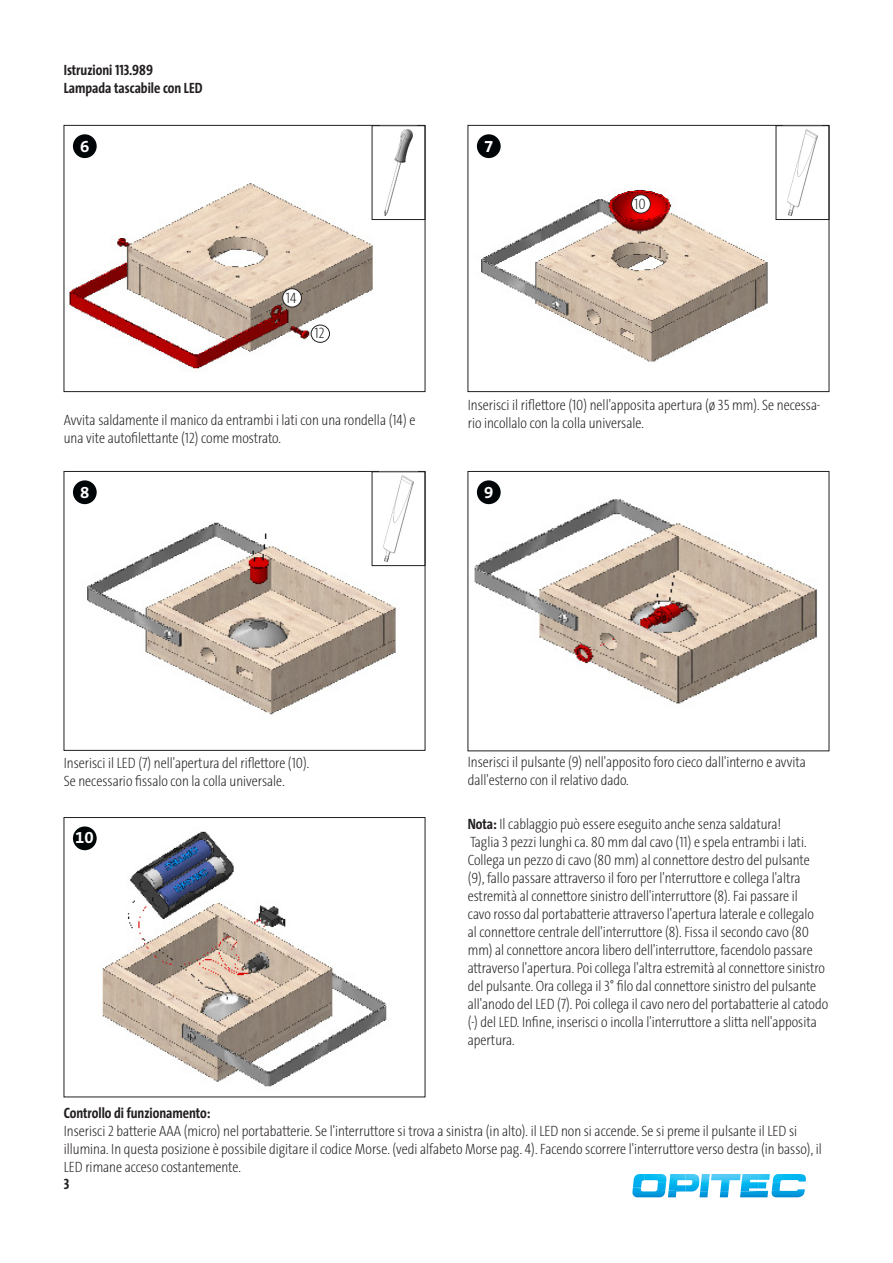
<style>
.page{position:relative;width:893px;height:1263px;background:#fff}
.page>*{position:absolute;margin:0;border:0;box-sizing:border-box;transform-origin:0 0}
.t1{font:700 16.8px "The Sans B W7";color:#fff}
.t2{font:200 15.15px "The Sans Cd LF2";color:#231f20}
.Beschreibung_linksbü{font:200 15px/18px "The Sans Cd LF2";color:#231f20}
.Beschreibung_linksbü-2{font:700 15px "The Sans Cd LF7";color:#231f20}
.s1{font-family:"The Sans Cd LF7";font-weight:700}
</style>
<div class="page">
<svg style="left:632px;top:1174px;width:174px;height:24px"></svg>
<img style="left:69px;top:127px;width:304px;height:242px">
<div style="left:64px;top:125px;width:361px;height:267px;border:1px solid #231f20"></div>
<div style="left:72px;top:133px;width:26px;height:26px;background:#000507;border-radius:50%"></div>
<div style="left:71px;top:133px;width:27px;height:27px;border:2px solid #fff;border-radius:50%"></div>
<img style="left:384px;top:129px;width:29px;height:87px">
<div style="left:372px;top:125px;width:53px;height:95px;border:1px solid #231f20"></div>
<div style="left:311px;top:325px;width:19px;height:18px;border:1px solid #231f20;border-radius:50%"></div>
<div style="left:283px;top:289px;width:18px;height:18px;background:#fff;border-radius:50%"></div>
<div style="left:282px;top:288px;width:20px;height:19px;border:1px solid #231f20;border-radius:50%"></div>
<img style="left:481px;top:127px;width:295px;height:235px">
<div style="left:468px;top:125px;width:361px;height:267px;border:1px solid #231f20"></div>
<div style="left:476px;top:133px;width:25px;height:26px;background:#000507;border-radius:50%"></div>
<div style="left:475px;top:133px;width:27px;height:27px;border:2px solid #fff;border-radius:50%"></div>
<div style="left:631px;top:195px;width:19px;height:18px;background:#fff;border-radius:50%"></div>
<div style="left:631px;top:194px;width:20px;height:19px;border:1px solid #231f20;border-radius:50%"></div>
<img style="left:787px;top:129px;width:31px;height:87px">
<div style="left:776px;top:125px;width:53px;height:95px;border:1px solid #231f20"></div>
<img style="left:87px;top:473px;width:336px;height:242px">
<div style="left:72px;top:479px;width:26px;height:26px;background:#000507;border-radius:50%"></div>
<div style="left:71px;top:479px;width:27px;height:27px;border:2px solid #fff;border-radius:50%"></div>
<img style="left:379px;top:474px;width:39px;height:90px">
<img style="left:474px;top:499px;width:343px;height:205px">
<div style="left:476px;top:479px;width:25px;height:26px;background:#000507;border-radius:50%"></div>
<div style="left:475px;top:479px;width:27px;height:27px;border:2px solid #fff;border-radius:50%"></div>
<img style="left:102px;top:831px;width:285px;height:256px">
<div style="left:72px;top:826px;width:26px;height:25px;background:#000507;border-radius:50%"></div>
<div style="left:71px;top:825px;width:27px;height:27px;border:2px solid #fff;border-radius:50%"></div>
<p class="Beschreibung_linksbü-2" style="left:64px;top:60px;width:91px">Istruzioni 113.989</p>
<p class="Beschreibung_linksbü-2" style="left:64px;top:78px;width:140px">Lampada tascabile con LED</p>
<p class="t1" style="left:80px;top:135px;width:11px">6</p>
<p class="t2" style="left:286px;top:288px;width:12px">14</p>
<p class="t2" style="left:315px;top:323px;width:12px">12</p>
<p class="Beschreibung_linksbü" style="left:64px;top:410px;width:353px">Avvita saldamente il manico da entrambi i lati con una rondella (14) e una vite autofilettante (12) come mostrato.</p>
<p class="t1" style="left:80px;top:481px;width:11px">8</p>
<p class="t1" style="left:484px;top:135px;width:11px">7</p>
<p class="t2" style="left:634px;top:195px;width:13px">10</p>
<p class="Beschreibung_linksbü" style="left:468px;top:395px;width:353px">Inserisci il riflettore (10) nell'apposita apertura (ø 35 mm). Se necessa&shy;rio incollalo con la colla universale.</p>
<p class="t1" style="left:484px;top:481px;width:11px">9</p>
<p class="Beschreibung_linksbü" style="left:64px;top:753px;width:247px">Inserisci il LED (7) nell'apertura del riflettore (10).</p>
<p class="Beschreibung_linksbü" style="left:64px;top:771px;width:223px">Se necessario fissalo con la colla universale.</p>
<p class="t1" style="left:75px;top:827px;width:20px">10</p>
<p class="Beschreibung_linksbü" style="left:468px;top:752px;width:340px">Inserisci il pulsante (9) nell'apposito foro cieco dall'interno e avvita dall'esterno con il relativo dado.</p>
<p class="Beschreibung_linksbü" style="left:468px;top:814px;width:362px"><span class="s1">Nota:</span> Il cablaggio può essere eseguito anche senza saldatura!<br>Taglia 3 pezzi lunghi ca. 80 mm dal cavo (11) e spela entrambi i lati.<br>Collega un pezzo di cavo (80 mm) al connettore destro del pulsante (9), fallo passare attraverso il foro per l'nterruttore e collega l'altra estremità al connettore sinistro dell'interruttore (8). Fai passare il<br>cavo rosso dal portabatterie attraverso l'apertura laterale e collegalo<br>al connettore centrale dell'interruttore (8). Fissa il secondo cavo (80 mm) al connettore ancora libero dell'interruttore, facendolo passare attraverso l'apertura. Poi collega l'altra estremità al connettore sinistro del pulsante. Ora collega il 3° filo dal connettore sinistro del pulsante all'anodo del LED (7). Poi collega il cavo nero del portabatterie al catodo (-) del LED. Infine, inserisci o incolla l'interruttore a slitta nell'apposita apertura.</p>
<p class="Beschreibung_linksbü-2" style="left:64px;top:1103px;width:148px">Controllo di funzionamento:</p>
<p class="Beschreibung_linksbü" style="left:64px;top:1122px;width:759px">Inserisci 2 batterie AAA (micro) nel portabatterie. Se l'interruttore si trova a sinistra (in alto). il LED non si accende. Se si preme il pulsante il LED si illumina. In questa posizione è possibile digitare il codice Morse. (vedi alfabeto Morse pag. 4). Facendo scorrere l'interruttore verso destra (in basso), il<br>LED rimane acceso costantemente.</p>
<p class="Beschreibung_linksbü-2" style="left:64px;top:1174px;width:7px">3</p>
</div>
